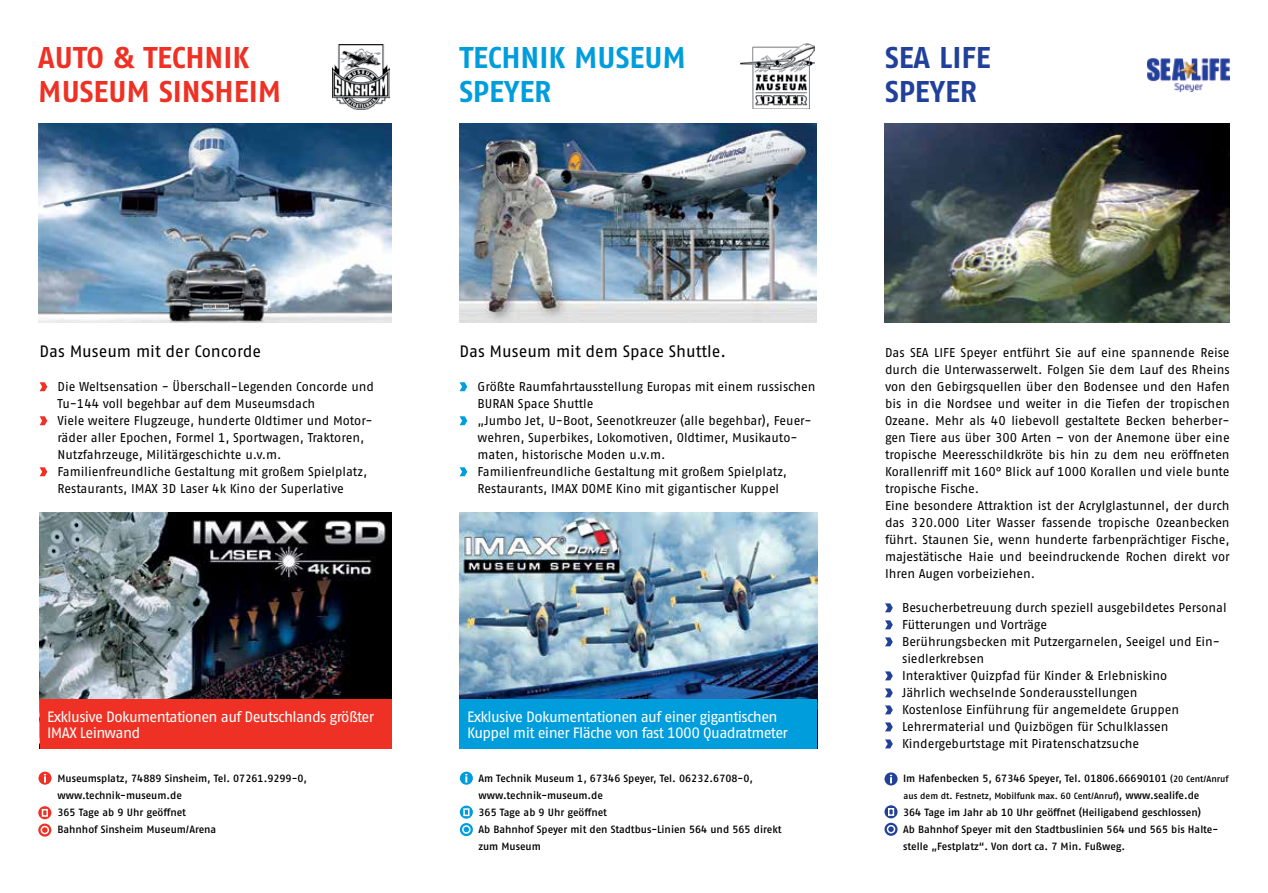
<style>
.page{position:relative;width:1268px;height:893px;background:#fff}
.page>*{position:absolute;margin:0;border:0;box-sizing:border-box;transform-origin:0 0}
.t1{font:30px/34px "Fago No Bold Tf";color:#ee3124}
.t2{font:30px/34px "Fago No Bold Tf";color:#009ddc}
.t3{font:30px/34px "Fago No Bold Tf";color:#21409a}
.t4{font:16.5px "Fago No Regular Tf";color:#000}
.t5{font:15px/16.5px "Fago No Regular Tf";letter-spacing:-.04em;color:#fff}
.t6{font:12.75px/17px "Fago No Regular Tf";letter-spacing:-.005em;color:#000}
.t7{font:10.5px/17px "Fago No Med Tf";color:#000}
.t8{font:9px "Fago No Med Tf";color:#000}
.s1{font-size:9px}
.s2{font-size:10.5px}
</style>
<div class="page">
<img style="left:459px;top:512px;width:358px;height:187px">
<img style="left:40px;top:512px;width:351px;height:187px">
<svg style="left:40px;top:382px;width:7px;height:9px"></svg>
<svg style="left:40px;top:416px;width:7px;height:9px"></svg>
<svg style="left:40px;top:467px;width:7px;height:9px"></svg>
<img style="left:38px;top:124px;width:354px;height:198px">
<svg style="left:885px;top:603px;width:7px;height:9px"></svg>
<svg style="left:885px;top:620px;width:7px;height:9px"></svg>
<svg style="left:885px;top:637px;width:7px;height:9px"></svg>
<svg style="left:885px;top:671px;width:7px;height:9px"></svg>
<svg style="left:885px;top:688px;width:7px;height:9px"></svg>
<svg style="left:885px;top:705px;width:7px;height:9px"></svg>
<svg style="left:885px;top:722px;width:7px;height:9px"></svg>
<svg style="left:885px;top:739px;width:7px;height:9px"></svg>
<img style="left:740px;top:44px;width:74px;height:64px">
<img style="left:333px;top:45px;width:57px;height:64px">
<img style="left:1147px;top:59px;width:81px;height:33px">
<div style="left:40px;top:699px;width:351px;height:50px;background:#ee3124"></div>
<div style="left:459px;top:699px;width:358px;height:50px;background:#009ddc"></div>
<img style="left:459px;top:124px;width:357px;height:198px">
<svg style="left:459px;top:382px;width:8px;height:9px"></svg>
<svg style="left:459px;top:416px;width:8px;height:9px"></svg>
<svg style="left:459px;top:467px;width:8px;height:9px"></svg>
<img style="left:884px;top:124px;width:345px;height:198px">
<svg style="left:38px;top:772px;width:14px;height:13px"></svg>
<svg style="left:44px;top:774px;width:2px;height:9px"></svg>
<svg style="left:38px;top:806px;width:13px;height:13px"></svg>
<svg style="left:42px;top:809px;width:6px;height:8px"></svg>
<svg style="left:38px;top:823px;width:13px;height:14px"></svg>
<div style="left:41px;top:826px;width:7px;height:7px;background:#ee3124;border-radius:50%"></div>
<div style="left:41px;top:826px;width:8px;height:8px;border:2px solid #fff;border-radius:50%"></div>
<svg style="left:460px;top:772px;width:13px;height:13px"></svg>
<svg style="left:465px;top:774px;width:2px;height:9px"></svg>
<svg style="left:460px;top:806px;width:13px;height:13px"></svg>
<svg style="left:463px;top:808px;width:6px;height:8px"></svg>
<svg style="left:460px;top:823px;width:13px;height:13px"></svg>
<div style="left:463px;top:826px;width:7px;height:7px;background:#009ddc;border-radius:50%"></div>
<div style="left:462px;top:825px;width:8px;height:9px;border:2px solid #fff;border-radius:50%"></div>
<svg style="left:884px;top:772px;width:13px;height:13px"></svg>
<svg style="left:889px;top:775px;width:3px;height:8px"></svg>
<svg style="left:884px;top:805px;width:13px;height:13px"></svg>
<svg style="left:887px;top:808px;width:7px;height:8px"></svg>
<svg style="left:884px;top:823px;width:13px;height:13px"></svg>
<div style="left:887px;top:826px;width:7px;height:7px;background:#21409a;border-radius:50%"></div>
<div style="left:886px;top:825px;width:9px;height:8px;border:2px solid #fff;border-radius:50%"></div>
<h1 class="t1" style="left:38px;top:40px;width:244px">AUTO &amp; TECHNIK<br>MUSEUM SINSHEIM</h1>
<h1 class="t2" style="left:459px;top:40px;width:228px">TECHNIK MUSEUM<br>SPEYER</h1>
<h1 class="t3" style="left:884px;top:40px;width:107px">SEA LIFE<br>SPEYER</h1>
<p class="t4" style="left:40px;top:342px;width:223px">Das Museum mit der Concorde</p>
<p class="t6" style="left:58px;top:378px;width:318px">Die Weltsensation - Überschall-Legenden Concorde und Tu-144 voll begehbar auf dem Museumsdach<br>Viele weitere Flugzeuge, hunderte Oldtimer und Motor&shy;räder aller Epochen, Formel 1, Sportwagen, Traktoren, Nutzfahrzeuge, Militärgeschichte u.v.m.<br>Familienfreundliche Gestaltung mit großem Spielplatz, Restaurants, IMAX 3D Laser 4k Kino der Superlative</p>
<p class="t4" style="left:459px;top:342px;width:268px">Das Museum mit dem Space Shuttle.</p>
<p class="t6" style="left:477px;top:378px;width:339px">Größte Raumfahrtausstellung Europas mit einem russischen BURAN Space Shuttle<br>„Jumbo Jet, U-Boot, Seenotkreuzer (alle begehbar), Feuer&shy;wehren, Superbikes, Lokomotiven, Oldtimer, Musikauto&shy;maten, historische Moden u.v.m.<br>Familienfreundliche Gestaltung mit großem Spielplatz, Restaurants, IMAX DOME Kino mit gigantischer Kuppel</p>
<p class="t5" style="left:47px;top:708px;width:328px">Exklusive Dokumentationen auf Deutschlands größter<br>IMAX Leinwand</p>
<p class="t5" style="left:467px;top:708px;width:322px">Exklusive Dokumentationen auf einer gigantischen<br>Kuppel mit einer Fläche von fast 1000 Quadratmeter</p>
<p class="t6" style="left:884px;top:344px;width:346px">Das SEA LIFE Speyer entführt Sie auf eine spannende Reise durch die Unterwasserwelt. Folgen Sie dem Lauf des Rheins von den Gebirgsquellen über den Bodensee und den Hafen bis in die Nordsee und weiter in die Tiefen der tropischen Ozeane. Mehr als 40 liebevoll gestaltete Becken beherber&shy;gen Tiere aus über 300 Arten – von der Anemone über eine tropische Meeresschildkröte bis hin zu dem neu eröffneten Korallenriff mit 160° Blick auf 1000 Korallen und viele bunte tropische Fische.<br>Eine besondere Attraktion ist der Acrylglastunnel, der durch das 320.000 Liter Wasser fassende tropische Ozeanbecken führt. Staunen Sie, wenn hunderte farbenprächtiger Fische, majestätische Haie und beeindruckende Rochen direkt vor Ihren Augen vorbeiziehen.</p>
<p class="t6" style="left:901px;top:599px;width:326px">Besucherbetreuung durch speziell ausgebildetes Personal Fütterungen und Vorträge<br>Berührungsbecken mit Putzergarnelen, Seeigel und Ein&shy;siedlerkrebsen<br>Interaktiver Quizpfad für Kinder &amp; Erlebniskino<br>Jährlich wechselnde Sonderausstellungen<br>Kostenlose Einführung für angemeldete Gruppen Lehrermaterial und Quizbögen für Schulklassen Kindergeburtstage mit Piratenschatzsuche</p>
<p class="t7" style="left:57px;top:770px;width:251px">Museumsplatz, 74889 Sinsheim, Tel. 07261.9299-0, www.technik-museum.de<br>365 Tage ab 9 Uhr geöffnet<br>Bahnhof Sinsheim Museum/Arena</p>
<p class="t7" style="left:478px;top:770px;width:304px">Am Technik Museum 1, 67346 Speyer, Tel. 06232.6708-0, www.technik-museum.de<br>365 Tage ab 9 Uhr geöffnet<br>Ab Bahnhof Speyer mit den Stadtbus-Linien 564 und 565 direkt zum Museum</p>
<p class="t7" style="left:902px;top:770px;width:327px">Im Hafenbecken 5, 67346 Speyer, Tel. 01806.66690101 <span class="s1">(20 Cent/Anruf</span></p>
<p class="t8" style="left:903px;top:791px;width:297px">aus dem dt. Festnetz, Mobilfunk max. 60 Cent/Anruf)<span class="s2">, www.sealife.de</span></p>
<p class="t7" style="left:902px;top:804px;width:316px">364 Tage im Jahr ab 10 Uhr geöffnet (Heiligabend geschlossen)<br>Ab Bahnhof Speyer mit den Stadtbuslinien 564 und 565 bis Halte&shy;stelle „Festplatz“. Von dort ca. 7 Min. Fußweg.</p>
</div>
